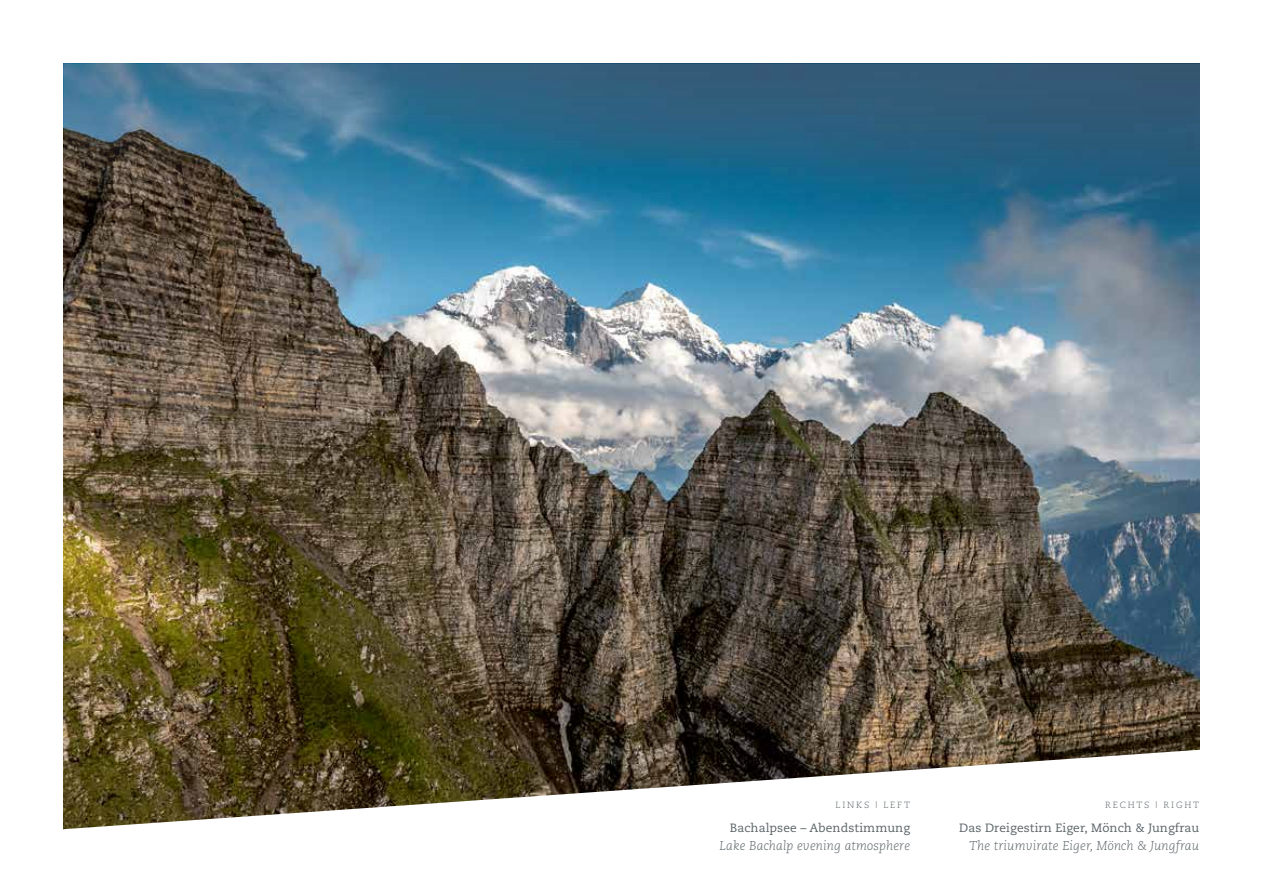
<style>
.page{position:relative;width:1263px;height:893px;background:#fff}
.page>*{position:absolute;margin:0;border:0;box-sizing:border-box;transform-origin:0 0}
.t1{font:italic 300 12.75px "Caecilia";letter-spacing:.01em;color:#5a6366}
.t2{font:12px "Caecilia";letter-spacing:.01em;color:#5a6366}
.t3{font:300 9px "Caecilia";letter-spacing:.2em;color:#5a6366}
</style>
<div class="page">
<img style="left:64px;top:208px;width:1135px;height:537px">
<svg style="left:64px;top:64px;width:1135px;height:144px;background:#306785"></svg>
<svg style="left:63px;top:745px;width:1137px;height:85px"></svg>
<p class="t3" style="left:835px;top:800px;width:76px">LINKS | LEFT</p>
<p class="t2" style="left:730px;top:821px;width:182px">Bachalpsee – Abendstimmung</p>
<p class="t1" style="left:719px;top:839px;width:192px">Lake Bachalp evening atmosphere</p>
<p class="t3" style="left:1105px;top:800px;width:96px">RECHTS | RIGHT</p>
<p class="t2" style="left:959px;top:821px;width:241px">Das Dreigestirn Eiger, Mönch &amp; Jungfrau</p>
<p class="t1" style="left:969px;top:839px;width:231px">The triumvirate Eiger, Mönch &amp; Jungfrau</p>
</div>
